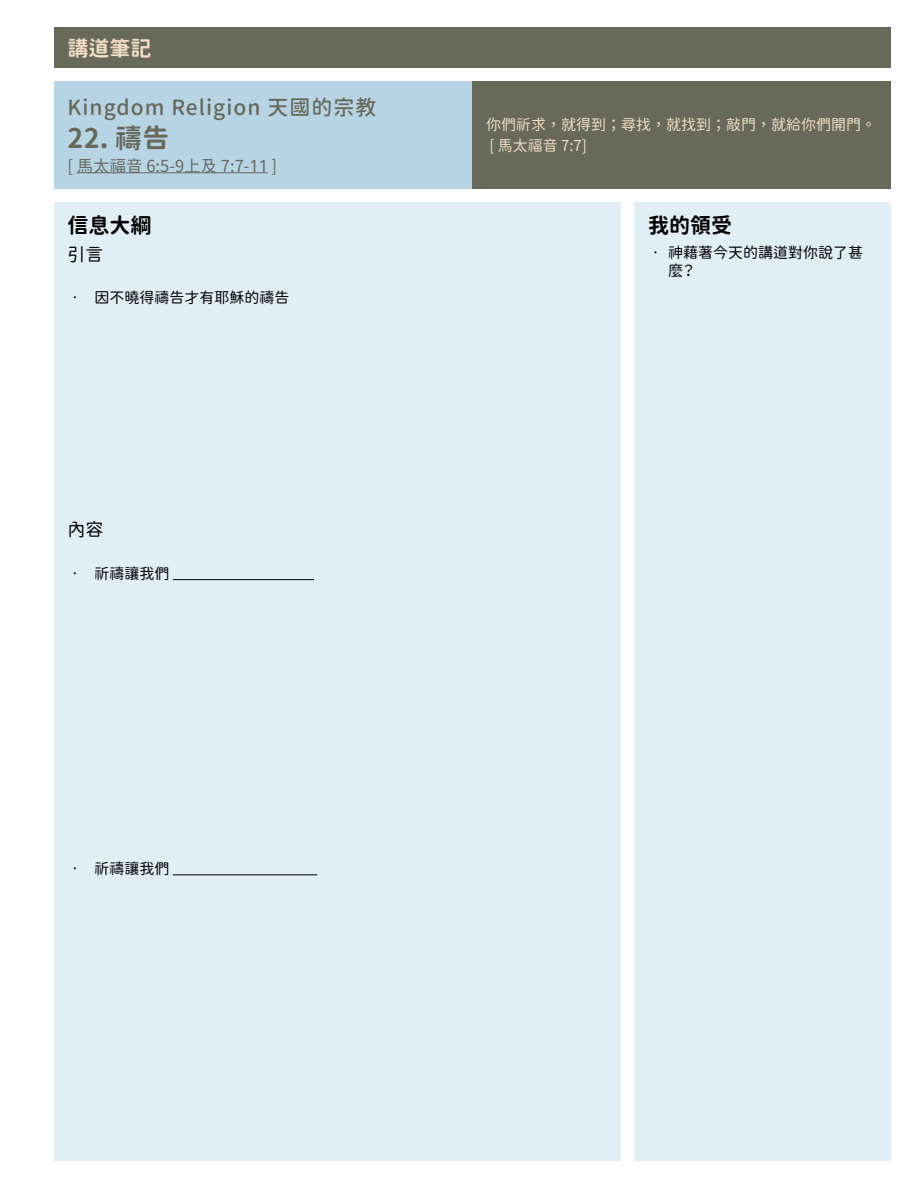
<style>
.page{position:relative;width:918px;height:1188px;background:#fff}
.page>*{position:absolute;margin:0;border:0;box-sizing:border-box;transform-origin:0 0}
.t1{font:27px "Gen Sen Rounded TW B";color:#67695b}
.t2{font:21px "Gen Sen Rounded TW M";letter-spacing:.05em;color:#67695b}
.t3{font:21px "Gen Sen Rounded TW B";color:#000}
.t4{font:21px "Gen Sen Rounded TW B";color:#f1dcc3}
.t5{font:18px "Gen Sen Rounded TW R";color:#000}
.t6{font:16.5px "Gen Sen Rounded TW R";color:#67695b}
.t7{font:15px/18px "Gen Sen Rounded TW R";color:#000}
.t8{font:15px/21px "Gen Sen Rounded TW R";color:#f1dcc3}
</style>
<div class="page">
<div style="left:54px;top:27px;width:837px;height:41px;background:#67695b"></div>
<div style="left:54px;top:81px;width:418px;height:108px;background:#b7d4e5"></div>
<hr style="left:77px;top:172px;width:191px;height:1px;background:#67695b">
<div style="left:472px;top:81px;width:419px;height:108px;background:#67695b"></div>
<div style="left:634px;top:202px;width:257px;height:959px;background:#e2eef5"></div>
<div style="left:54px;top:202px;width:567px;height:959px;background:#e2eef5"></div>
<hr style="left:173px;top:579px;width:141px;height:1px;background:#000">
<hr style="left:173px;top:874px;width:144px;height:1px;background:#000">
<h2 class="t4" style="left:68px;top:36px;width:85px">講道筆記</h2>
<h2 class="t2" style="left:68px;top:96px;width:311px">Kingdom Religion 天國的宗教</h2>
<h1 class="t1" style="left:68px;top:122px;width:104px">22. 禱告</h1>
<p class="t6" style="left:68px;top:156px;width:211px">[ 馬太福音 6:5-9上及 7:7-11 ]</p>
<h2 class="t3" style="left:68px;top:213px;width:85px">信息大綱</h2>
<p class="t5" style="left:68px;top:244px;width:37px">引言</p>
<p class="t7" style="left:68px;top:289px;width:224px">• 因不曉得禱告才有耶穌的禱告</p>
<p class="t5" style="left:68px;top:519px;width:37px">內容</p>
<p class="t7" style="left:68px;top:564px;width:103px">• 祈禱讓我們</p>
<p class="t8" style="left:486px;top:115px;width:391px">你們祈求，就得到；尋找，就找到；敲門，就給你們開門。[ 馬太福音 7:7]</p>
<h2 class="t3" style="left:648px;top:213px;width:85px">我的領受</h2>
<p class="t7" style="left:668px;top:243px;width:196px;text-indent:-20px">• 神藉著今天的講道對你說了甚麼？</p>
<p class="t7" style="left:68px;top:860px;width:103px">• 祈禱讓我們</p>
</div>
